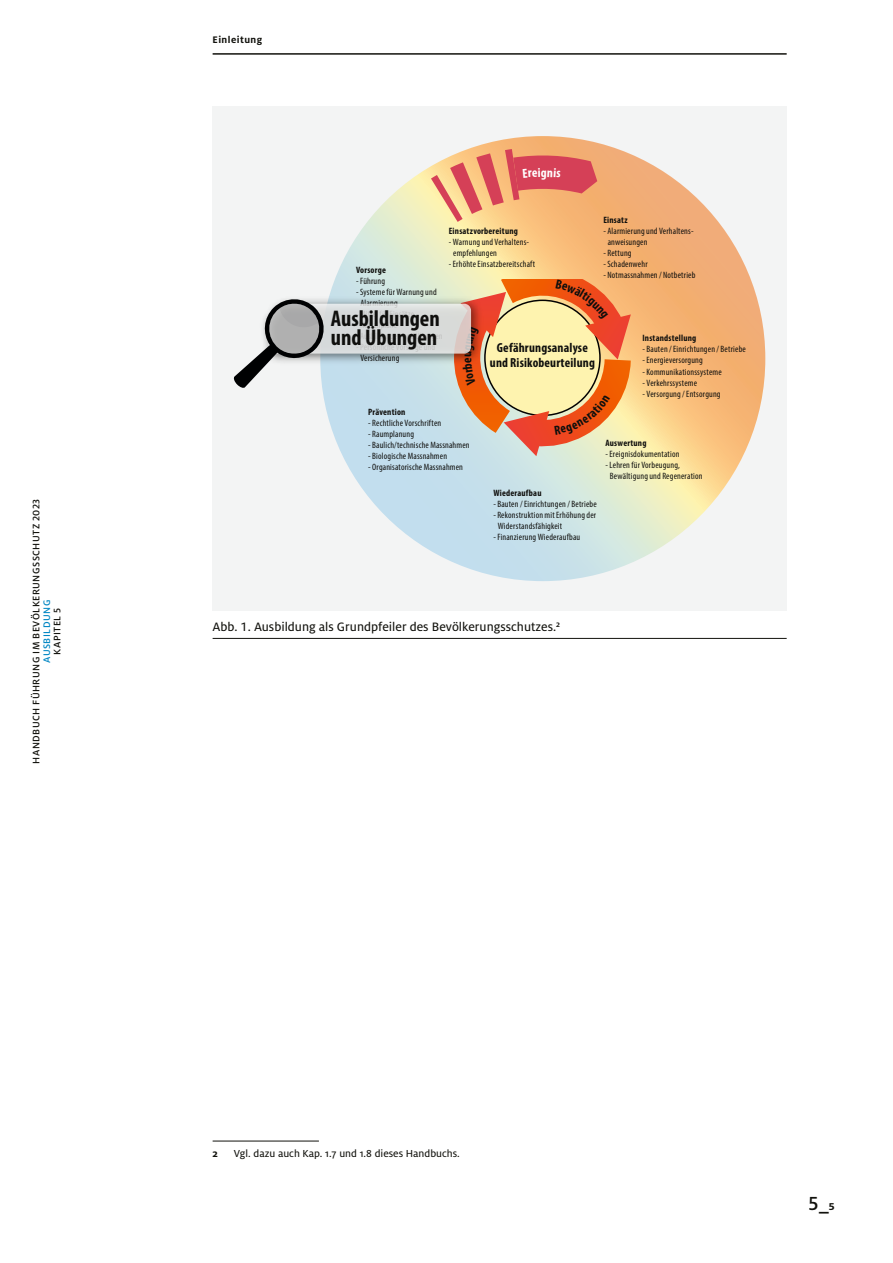
<style>
.page{position:relative;width:893px;height:1263px;background:#fff}
.page>*{position:absolute;margin:0;border:0;box-sizing:border-box;transform-origin:0 0}
.t1{font:700 condensed 22.65px/20px "Myriad Pro";color:#0f0f0d}
.t2{font:500 21px "Milo OT";color:#12120d}
.Bildlegende{font:13.5px "Milo OT Text";color:#12120d}
.t3{font:700 condensed 13.2px/15.1px "Myriad Pro";letter-spacing:.01em;color:#0f0f0d;text-align:center}
.Fussnotentext{font:11.25px "Milo OT Text";color:#12120d}
.Fussnotentext-2{font:700 11.25px "Milo OT";color:#12120d}
.t4{font:500 10.5px "Milo OT";letter-spacing:.045em;color:#12120d}
.t5{font:500 10.5px "Milo OT";letter-spacing:.045em;color:#0086c3}
.t6{font:700 10.5px "Milo OT";letter-spacing:.04em;color:#12120d}
.t7{font:condensed 9.15px/11.1px "Myriad Pro";letter-spacing:.02em;color:#0f0f0d}
.t8{font:700 condensed 9.15px "Myriad Pro";letter-spacing:.025em;color:#0f0f0d}
</style>
<div class="page">
<hr style="left:213px;top:53px;width:574px;height:2px;background:#12120d">
<hr style="left:213px;top:638px;width:574px;height:1px;background:#12120d">
<hr style="left:213px;top:1141px;width:106px;height:1px;background:#12120d">
<div style="left:213px;top:106px;width:574px;height:504px;background:#f3f4f4"></div>
<svg style="left:320px;top:136px;width:445px;height:445px;background:#e3ccaa"></svg>
<svg style="left:374px;top:136px;width:223px;height:134px;background:#efc19b"></svg>
<svg style="left:234px;top:278px;width:412px;height:189px"></svg>
<p class="t4" style="left:30px;top:764px;width:266px;rotate:-90deg">HANDBUCH FÜHRUNG IM BEVÖLKERUNGSSCHUTZ 2023</p>
<p class="t5" style="left:41px;top:663px;width:65px;rotate:-90deg">AUSBILDUNG</p>
<p class="t4" style="left:51px;top:655px;width:49px;rotate:-90deg">KAPITEL 5</p>
<p class="t6" style="left:213px;top:34px;width:51px">Einleitung</p>
<p class="t8" style="left:449px;top:225px;width:71px">Einsatzvorbereitung</p>
<p class="t7" style="left:453px;top:236px;width:77px;text-indent:-4px">- Warnung und Verhaltens&shy;empfehlungen</p>
<p class="t7" style="left:449px;top:258px;width:88px">- Erhöhte Einsatzbereitschaft</p>
<p class="t8" style="left:356px;top:264px;width:31px">Vorsorge</p>
<p class="t7" style="left:356px;top:275px;width:30px">- Führung</p>
<p class="t7" style="left:360px;top:286px;width:78px;text-indent:-4px">- Systeme für Warnung und<br>Alarmierung</p>
<p class="t7" style="left:356px;top:308px;width:60px">- Mittel für Einsätze</p>
<p class="t7" style="left:356px;top:319px;width:43px">- Notfallpläne</p>
<p class="t7" style="left:356px;top:330px;width:88px">- Ausbildungen und Übungen</p>
<p class="t7" style="left:360px;top:341px;width:76px;text-indent:-4px">- Persönliche Vorsorge und<br>Versicherung</p>
<p class="t1" style="left:331px;top:308px;width:110px">Ausbildungen und Übungen</p>
<p class="t3" style="left:490px;top:339px;width:106px">Gefährungsanalyse und Risikobeurteilung</p>
<p class="t8" style="left:368px;top:406px;width:39px">Prävention</p>
<p class="t7" style="left:368px;top:417px;width:75px">- Rechtliche Vorschriften</p>
<p class="t7" style="left:368px;top:429px;width:47px">- Raumplanung</p>
<p class="t7" style="left:368px;top:440px;width:103px">- Baulich/technische Massnahmen</p>
<p class="t7" style="left:368px;top:451px;width:80px">- Biologische Massnahmen</p>
<p class="t7" style="left:368px;top:462px;width:96px">- Organisatorische Massnahmen</p>
<p class="t8" style="left:603px;top:214px;width:26px">Einsatz</p>
<p class="t7" style="left:608px;top:225px;width:87px;text-indent:-4px">- Alarmierung und Verhaltens&shy;anweisungen</p>
<p class="t7" style="left:603px;top:247px;width:30px">- Rettung</p>
<p class="t7" style="left:603px;top:258px;width:46px">- Schadenwehr</p>
<p class="t7" style="left:603px;top:269px;width:94px">- Notmassnahmen / Notbetrieb</p>
<p class="t8" style="left:642px;top:333px;width:55px">Instandstellung</p>
<p class="t7" style="left:642px;top:344px;width:105px">- Bauten / Einrichtungen / Betriebe</p>
<p class="t7" style="left:642px;top:355px;width:62px">- Energieversorgung</p>
<p class="t7" style="left:642px;top:366px;width:81px">- Kommunikationssysteme</p>
<p class="t7" style="left:642px;top:377px;width:56px">- Verkehrssysteme</p>
<p class="t7" style="left:642px;top:388px;width:80px">- Versorgung / Entsorgung</p>
<p class="t8" style="left:605px;top:437px;width:42px">Auswertung</p>
<p class="t7" style="left:605px;top:448px;width:75px">- Ereignisdokumentation</p>
<p class="t7" style="left:610px;top:459px;width:94px;text-indent:-4px">- Lehren für Vorbeugung,<br>Bewältigung und Regeneration</p>
<p class="t8" style="left:493px;top:487px;width:50px">Wiederaufbau</p>
<p class="t7" style="left:493px;top:498px;width:105px">- Bauten / Einrichtungen / Betriebe</p>
<p class="t7" style="left:498px;top:509px;width:100px;text-indent:-4px">- Rekonstruktion mit Erhöhung der<br>Widerstandsfähigkeit</p>
<p class="t7" style="left:493px;top:531px;width:88px">- Finanzierung Wiederaufbau</p>
<p class="Bildlegende" style="left:213px;top:620px;width:349px">Abb. 1. Ausbildung als Grundpfeiler des Bevölkerungsschutzes.2</p>
<p class="Fussnotentext-2" style="left:213px;top:1147px;width:7px">2</p>
<p class="Fussnotentext" style="left:234px;top:1147px;width:227px">Vgl. dazu auch Kap. 1.7 und 1.8 dieses Handbuchs.</p>
<h2 class="t2" style="left:808px;top:1191px;width:28px">5_5</h2>
</div>
